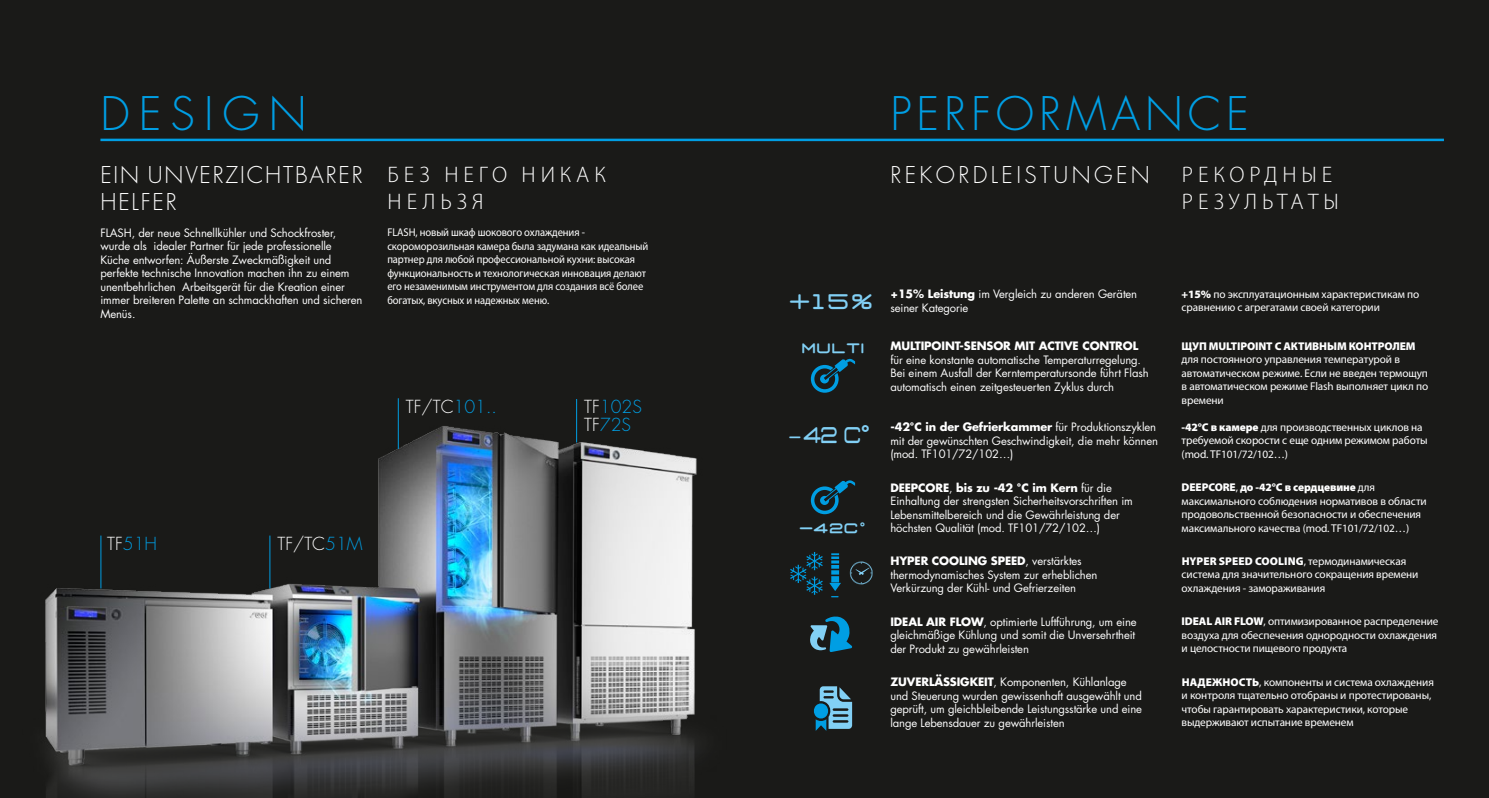
<style>
.page{position:relative;width:1489px;height:798px;background:#fff}
.page>*{position:absolute;margin:0;border:0;box-sizing:border-box;transform-origin:0 0}
.t1{font:300 45px "Futura";letter-spacing:.11em;color:#009ee3}
.t2{font:23.25px "D3 Euronism";color:#82d0f5;scale:.75 1}
.t3{font:300 22.5px/27px "Myriad Pro";letter-spacing:.22em;color:#fff}
.t4{font:300 22.5px/27px "Futura";letter-spacing:.08em;color:#fff}
.t5{font:300 22.5px "Futura";letter-spacing:.15em;color:#fff}
.t6{font:21.62px "D3 Euronism";color:#82d0f5}
.t7{font:300 17.5px "Futura Std";color:#fff}
.t8{font:300 17.5px/18.8px "Futura Std";color:#009ee3}
.t9{font:13.75px "D3 Euronism Bold";letter-spacing:.15em;color:#82d0f5}
.t10{font:11.25px/13.5px "Futura";letter-spacing:-.01em;color:#fff}
.t11{font:11.25px/13.5px "Myriad Pro";letter-spacing:-.01em;color:#fff}
.t12{font:11.25px/13.5px "Myriad Pro";letter-spacing:-.01em;color:#fff;scale:.94 1}
.t13{font:900 11.25px "Myriad Pro";letter-spacing:-.01em;color:#fff}
.t14{font:700 11.25px "Futura";letter-spacing:-.01em;color:#fff}
.s1{font-weight:700}
.s2{font-weight:900}
.s3{color:#009ee3}
.s4{color:#fff}
.s5{font-size:16.62px}
.s6{font-family:"Futura";font-weight:700}
</style>
<div class="page">
<div style="left:0;top:0;width:1488px;height:797px;background:#1a1a18"></div>
<hr style="left:100px;top:139px;width:1343px;height:2px;background:#009ee3">
<svg style="left:790px;top:552px;width:32px;height:42px"></svg>
<div style="left:831px;top:576px;width:8px;height:6px;background:#009ee3"></div>
<svg style="left:831px;top:553px;width:8px;height:21px"></svg>
<svg style="left:829px;top:582px;width:12px;height:15px"></svg>
<svg style="left:849px;top:561px;width:23px;height:23px"></svg>
<svg style="left:810px;top:616px;width:42px;height:35px"></svg>
<img style="left:45px;top:406px;width:652px;height:391px">
<svg style="left:813px;top:686px;width:39px;height:44px"></svg>
<svg style="left:810px;top:358px;width:45px;height:34px"></svg>
<svg style="left:810px;top:480px;width:45px;height:34px"></svg>
<hr style="left:100px;top:535px;width:1px;height:53px;background:#009ee3">
<hr style="left:269px;top:535px;width:1px;height:53px;background:#009ee3">
<hr style="left:398px;top:398px;width:1px;height:51px;background:#009ee3">
<hr style="left:576px;top:399px;width:1px;height:43px;background:#009ee3">
<h1 class="t1" style="left:100px;top:85px;width:208px">DESIGN</h1>
<h1 class="t1" style="left:890px;top:85px;width:353px">PERFORMANCE</h1>
<h3 class="t4" style="left:100px;top:161px;width:261px">EIN UNVERZICHTBARER<br>HELFER</h3>
<p class="t10" style="left:100px;top:226px;width:263px">FLASH, der neue Schnellkühler und Schockfroster, wurde als idealer Partner für jede professionelle Küche entworfen: Äußerste Zweckmäßigkeit und perfekte technische Innovation machen ihn zu einem unentbehrlichen Arbeitsgerät für die Kreation einer immer breiteren Palette an schmackhaften und sicheren Menüs.</p>
<h3 class="t5" style="left:890px;top:160px;width:261px">R EKORDLEISTUNGEN</h3>
<h3 class="t3" style="left:1181px;top:161px;width:158px">РЕКОРДНЫЕ<br>РЕЗУЛЬТАТЫ</h3>
<h3 class="t3" style="left:387px;top:161px;width:220px">БЕЗ НЕГО НИКАК<br>НЕЛЬЗЯ</h3>
<p class="t12" style="left:387px;top:226px;width:279px">FLASH, новый шкаф шокового охлаждения - скороморозильная камера была задумана как идеальный партнер для любой профессиональной кухни: высокая функциональность и технологическая инновация делают его незаменимым инструментом для создания всё более богатых, вкусных и надежных меню.</p>
<p class="t10" style="left:890px;top:287px;width:248px"><span class="s1">+15% Leistung</span> im Vergleich zu anderen Geräten seiner Kategorie</p>
<p class="t11" style="left:1181px;top:287px;width:239px"><span class="s2">+15%</span> по эксплуатационным характеристикам по сравнению с агрегатами своей категории</p>
<p class="t14" style="left:890px;top:338px;width:249px">MULTIPOINT-SENSOR MIT ACTIVE CONTROL</p>
<p class="t10" style="left:890px;top:352px;width:260px">für eine konstante automatische Temperaturregelung.<br>Bei einem Ausfall der Kerntemperatursonde führt Flash automatisch einen zeitgesteuerten Zyklus durch</p>
<h3 class="t6" style="left:790px;top:294px;width:83px">+15%</h3>
<p class="t13" style="left:1181px;top:338px;width:235px">ЩУП MULTIPOINT С АКТИВНЫМ КОНТРОЛЕМ</p>
<p class="t11" style="left:1181px;top:353px;width:248px">для постоянного управления температурой в автоматическом режиме. Если не введен термощуп в автоматическом режиме Flash выполняет цикл по времени</p>
<p class="t9" style="left:802px;top:342px;width:63px">MULTI</p>
<h3 class="t7" style="left:406px;top:395px;width:93px">TF/TC<span class="s3">101..</span></h3>
<h3 class="t8" style="left:584px;top:397px;width:59px"><span class="s4">TF</span>102S<br><span class="s4">TF</span>72S</h3>
<p class="t10" style="left:890px;top:420px;width:269px"><span class="s1">-42°C in der Gefrierkammer</span> für Produktionszyklen mit der gewünschten Geschwindigkeit, die mehr können (mod. TF101/72/102…)</p>
<p class="t11" style="left:1181px;top:420px;width:247px"><span class="s2">-42°C В КАМЕРЕ</span> для производственных циклов на требуемой скорости с еще одним режимом работы (mod. TF101/72/102…)</p>
<p class="t10" style="left:890px;top:480px;width:244px"><span class="s1">DEEPCORE</span>, <span class="s1">bis zu -42 °C im Kern</span> für die Einhaltung der strengsten Sicherheitsvorschriften im Lebensmittelbereich und die Gewährleistung der höchsten Qualität (mod. TF101/72/102…)</p>
<p class="t11" style="left:1181px;top:480px;width:246px"><span class="s2">DEEPCORE</span>, <span class="s2">ДО -42°C В СЕРДЦЕВИНЕ</span> для максимального соблюдения нормативов в области продовольственной безопасности и обеспечения максимального качества (mod. TF101/72/102…)</p>
<p class="t10" style="left:890px;top:554px;width:208px"><span class="s1">HYPER COOLING SPEED</span>, verstärktes thermodynamisches System zur erheblichen<br>Verkürzung der Kühl- und Gefrierzeiten</p>
<p class="t13" style="left:1181px;top:553px;width:23px">HYPER</p>
<p class="t13" style="left:1218px;top:553px;width:15px">SPEED</p>
<p class="t13" style="left:1254px;top:553px;width:15px">COOLIN</p>
<h2 class="t2" style="left:789px;top:427px;width:109px"><span class="s5">-</span> 42 C<span class="s6">°</span></h2>
<p class="t9" style="left:800px;top:522px;width:67px">-42C<span class="s6">°</span></p>
<h3 class="t8" style="left:107px;top:534px;width:51px"><span class="s4">TF</span>51H</h3>
<h3 class="t7" style="left:277px;top:533px;width:87px">TF/TC<span class="s3">51M</span></h3>
<p class="t11" style="left:1181px;top:554px;width:238px;text-indent:114px"><span class="s2">G</span>, термодинамическая система для значительного сокращения времени охлаждения - замораживания</p>
<p class="t10" style="left:890px;top:614px;width:248px"><span class="s1">IDEAL AIR FLOW</span>, optimierte Luftführung, um eine gleichmäßige Kühlung und somit die Unversehrtheit der Produkt zu gewährleisten</p>
<p class="t11" style="left:1181px;top:614px;width:258px"><span class="s2">IDEAL AIR FLOW</span>, оптимизированное распределение воздуха для обеспечения однородности охлаждения и целостности пищевого продукта</p>
<p class="t14" style="left:890px;top:674px;width:16px">Zuverl</p>
<p class="t14" style="left:934px;top:674px;width:16px">ässigkeit</p>
<p class="t10" style="left:890px;top:675px;width:253px;text-indent:103px">, Komponenten, Kühlanlage und Steuerung wurden gewissenhaft ausgewählt und geprüft, um gleichbleibende Leistungsstärke und eine lange Lebensdauer zu gewährleisten</p>
<p class="t13" style="left:1181px;top:674px;width:49px">НАДЕЖНОСТ</p>
<p class="t11" style="left:1181px;top:675px;width:254px;text-indent:71px"><span class="s2">Ь</span>, компоненты и система охлаждения и контроля тщательно отобраны и протестированы, чтобы гарантировать характеристики, которые выдерживают испытание временем</p>
</div>
